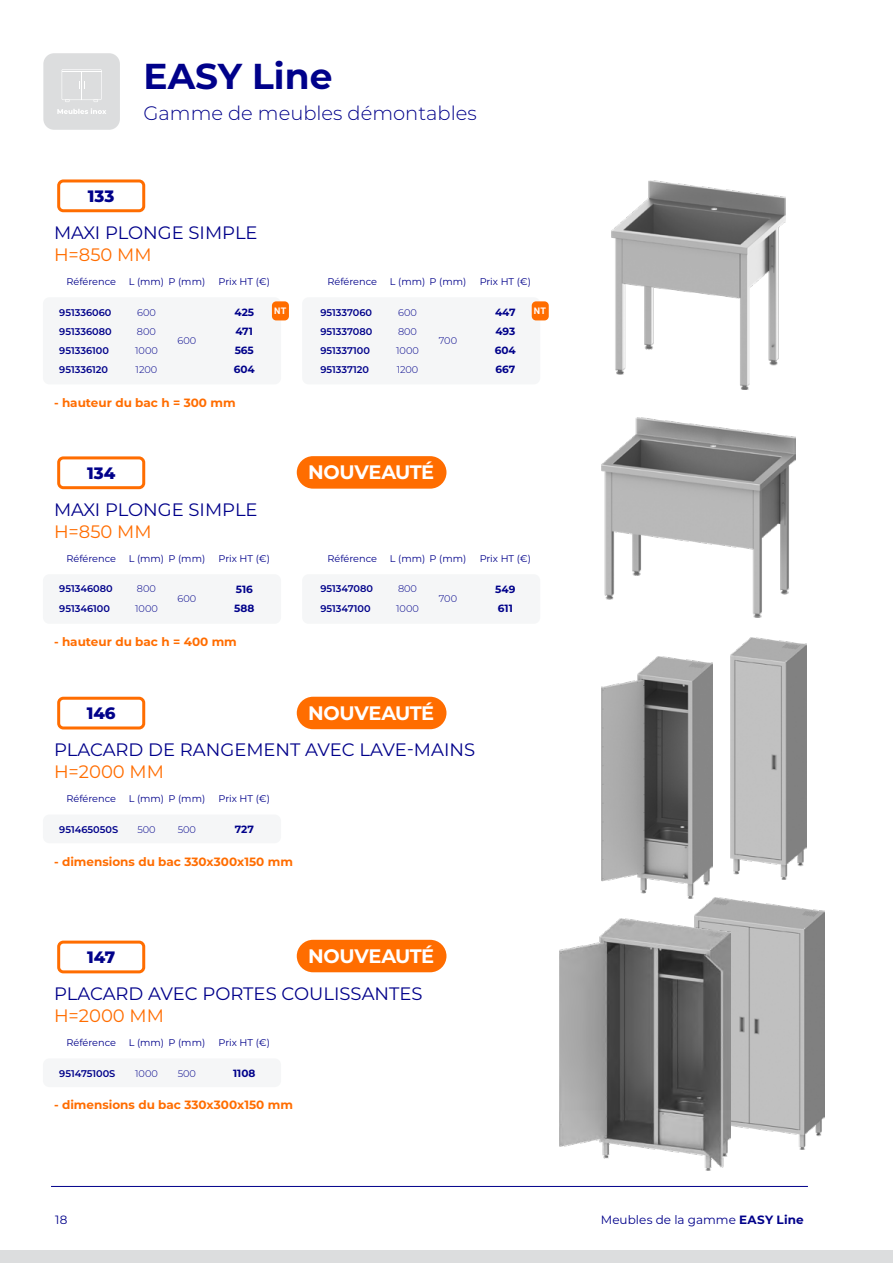
<style>
.page{position:relative;width:893px;height:1263px;background:#fff}
.page>*{position:absolute;margin:0;border:0;box-sizing:border-box;transform-origin:0 0}
.t1{font:700 36px "Montserrat";color:#00018a}
.t2{font:700 19.5px "Montserrat";letter-spacing:-.02em;color:#fff}
.t3{font:300 19.5px "Montserrat";color:#00018a}
.t4{font:18px "Montserrat";color:#00018a}
.t5{font:18px "Montserrat";color:#ff6d00}
.t6{font:800 16.5px "Montserrat";color:#00018a}
.t7{font:700 12px "Montserrat";color:#ff6d00}
.t8{font:12px "Montserrat";letter-spacing:.005em;color:#00018a}
.t9{font:700 10.5px "Montserrat";color:#00018a}
.t10{font:9.75px "Montserrat";color:#00018a}
.t11{font:600 9.75px "Montserrat";color:#00018a}
.t12{font:300 9.75px "Montserrat";color:#00018a}
.t13{font:700 9px "Roboto";color:#fff}
.s1{font-weight:700}
</style>
<div class="page">
<div style="left:57px;top:179px;width:88px;height:33px;border:3px solid #ff6d00;border-radius:5px"></div>
<div style="left:57px;top:456px;width:88px;height:33px;border:3px solid #ff6d00;border-radius:5px"></div>
<div style="left:57px;top:697px;width:88px;height:32px;border:3px solid #ff6d00;border-radius:5px"></div>
<div style="left:57px;top:940px;width:88px;height:33px;border:3px solid #ff6d00;border-radius:5px"></div>
<div style="left:43px;top:1058px;width:238px;height:29px;background:#f5f6f7;border-radius:6px"></div>
<div style="left:43px;top:814px;width:238px;height:29px;background:#f5f6f7;border-radius:6px"></div>
<div style="left:302px;top:297px;width:238px;height:87px;background:#f5f6f7;border-radius:6px"></div>
<div style="left:302px;top:574px;width:238px;height:50px;background:#f5f6f7;border-radius:6px"></div>
<div style="left:43px;top:297px;width:238px;height:87px;background:#f5f6f7;border-radius:6px"></div>
<div style="left:43px;top:574px;width:238px;height:50px;background:#f5f6f7;border-radius:6px"></div>
<div style="left:272px;top:301px;width:17px;height:19px;background:#ff6d00;border-radius:4px"></div>
<div style="left:532px;top:301px;width:17px;height:19px;background:#ff6d00;border-radius:4px"></div>
<div style="left:43px;top:53px;width:77px;height:77px;background:#dcddde;border-radius:11px"></div>
<svg style="left:62px;top:69px;width:40px;height:33px"></svg>
<svg style="left:57px;top:108px;width:49px;height:6px"></svg>
<img style="left:694px;top:897px;width:131px;height:253px">
<img style="left:611px;top:180px;width:175px;height:209px">
<img style="left:602px;top:417px;width:193px;height:201px">
<img style="left:602px;top:656px;width:111px;height:243px">
<img style="left:731px;top:637px;width:75px;height:243px">
<img style="left:559px;top:919px;width:172px;height:252px">
<div style="left:0;top:1250px;width:893px;height:13px;background:#dcddde"></div>
<hr style="left:51px;top:1186px;width:757px;height:1px;background:#00018a">
<div style="left:297px;top:456px;width:149px;height:33px;background:#ff6d00;border-radius:16px"></div>
<div style="left:297px;top:697px;width:149px;height:32px;background:#ff6d00;border-radius:16px"></div>
<div style="left:297px;top:940px;width:149px;height:32px;background:#ff6d00;border-radius:16px"></div>
<h3 class="t6" style="left:88px;top:184px;width:28px">133</h3>
<h1 class="t1" style="left:144px;top:51px;width:191px">EASY Line</h1>
<h2 class="t3" style="left:144px;top:99px;width:335px">Gamme de meubles démontables</h2>
<h3 class="t4" style="left:54px;top:220px;width:205px">MAXI PLONGE SIMPLE</h3>
<h3 class="t5" style="left:54px;top:242px;width:99px">H=850 MM</h3>
<p class="t10" style="left:66px;top:275px;width:51px">Référence</p>
<p class="t10" style="left:129px;top:275px;width:78px">L (mm) P (mm)</p>
<p class="t10" style="left:219px;top:275px;width:53px">Prix HT (€)</p>
<p class="t11" style="left:59px;top:305px;width:54px">951336060</p>
<p class="t12" style="left:137px;top:305px;width:20px">600</p>
<p class="t12" style="left:178px;top:334px;width:20px">600</p>
<p class="t10" style="left:327px;top:275px;width:51px">Référence</p>
<p class="t10" style="left:390px;top:275px;width:78px">L (mm) P (mm)</p>
<p class="t10" style="left:480px;top:275px;width:53px">Prix HT (€)</p>
<p class="t11" style="left:320px;top:305px;width:53px">951337060</p>
<p class="t12" style="left:398px;top:305px;width:20px">600</p>
<p class="t12" style="left:439px;top:334px;width:20px">700</p>
<p class="t13" style="left:274px;top:305px;width:14px">NT</p>
<p class="t13" style="left:534px;top:305px;width:14px">NT</p>
<p class="t9" style="left:234px;top:305px;width:21px">425</p>
<p class="t9" style="left:495px;top:305px;width:22px">447</p>
<p class="t11" style="left:320px;top:324px;width:53px">951337080</p>
<p class="t12" style="left:398px;top:325px;width:20px">800</p>
<p class="t9" style="left:495px;top:324px;width:21px">493</p>
<p class="t11" style="left:320px;top:343px;width:51px">951337100</p>
<p class="t12" style="left:396px;top:344px;width:24px">1000</p>
<p class="t9" style="left:495px;top:343px;width:23px">604</p>
<p class="t11" style="left:320px;top:362px;width:50px">951337120</p>
<p class="t12" style="left:397px;top:363px;width:23px">1200</p>
<p class="t9" style="left:495px;top:362px;width:21px">667</p>
<p class="t11" style="left:59px;top:324px;width:54px">951336080</p>
<p class="t12" style="left:137px;top:325px;width:20px">800</p>
<p class="t9" style="left:236px;top:324px;width:19px">471</p>
<p class="t11" style="left:59px;top:343px;width:51px">951336100</p>
<p class="t12" style="left:135px;top:344px;width:24px">1000</p>
<p class="t9" style="left:235px;top:343px;width:21px">565</p>
<p class="t11" style="left:59px;top:362px;width:50px">951336120</p>
<p class="t12" style="left:136px;top:363px;width:23px">1200</p>
<p class="t9" style="left:234px;top:362px;width:23px">604</p>
<p class="t7" style="left:54px;top:394px;width:183px">- hauteur du bac h = 300 mm</p>
<h3 class="t6" style="left:87px;top:461px;width:30px">134</h3>
<h3 class="t4" style="left:54px;top:497px;width:205px">MAXI PLONGE SIMPLE</h3>
<h3 class="t5" style="left:54px;top:519px;width:99px">H=850 MM</h3>
<p class="t10" style="left:66px;top:552px;width:51px">Référence</p>
<p class="t10" style="left:129px;top:552px;width:78px">L (mm) P (mm)</p>
<p class="t10" style="left:219px;top:552px;width:53px">Prix HT (€)</p>
<p class="t11" style="left:59px;top:582px;width:55px">951346080</p>
<p class="t12" style="left:137px;top:582px;width:20px">800</p>
<p class="t12" style="left:178px;top:592px;width:20px">600</p>
<p class="t9" style="left:236px;top:581px;width:19px">516</p>
<p class="t11" style="left:59px;top:601px;width:52px">951346100</p>
<p class="t12" style="left:135px;top:601px;width:24px">1000</p>
<p class="t9" style="left:234px;top:601px;width:22px">588</p>
<p class="t7" style="left:54px;top:633px;width:184px">- hauteur du bac h = 400 mm</p>
<h3 class="t6" style="left:87px;top:701px;width:30px">146</h3>
<h2 class="t2" style="left:308px;top:458px;width:128px">NOUVEAUTÉ</h2>
<p class="t10" style="left:327px;top:552px;width:51px">Référence</p>
<p class="t10" style="left:390px;top:552px;width:78px">L (mm) P (mm)</p>
<p class="t10" style="left:480px;top:552px;width:53px">Prix HT (€)</p>
<p class="t11" style="left:320px;top:582px;width:54px">951347080</p>
<p class="t12" style="left:398px;top:582px;width:20px">800</p>
<p class="t12" style="left:439px;top:592px;width:20px">700</p>
<p class="t9" style="left:495px;top:581px;width:22px">549</p>
<p class="t11" style="left:320px;top:601px;width:52px">951347100</p>
<p class="t12" style="left:396px;top:601px;width:24px">1000</p>
<p class="t9" style="left:498px;top:601px;width:16px">611</p>
<h2 class="t2" style="left:308px;top:699px;width:128px">NOUVEAUTÉ</h2>
<h3 class="t4" style="left:54px;top:738px;width:423px">PLACARD DE RANGEMENT AVEC LAVE-MAINS</h3>
<h3 class="t5" style="left:54px;top:759px;width:111px">H=2000 MM</h3>
<p class="t10" style="left:66px;top:792px;width:51px">Référence</p>
<p class="t10" style="left:129px;top:792px;width:78px">L (mm) P (mm)</p>
<p class="t10" style="left:219px;top:792px;width:53px">Prix HT (€)</p>
<p class="t11" style="left:59px;top:822px;width:60px">951465050S</p>
<p class="t12" style="left:137px;top:823px;width:20px">500</p>
<p class="t12" style="left:178px;top:823px;width:20px">500</p>
<p class="t9" style="left:235px;top:822px;width:21px">727</p>
<p class="t7" style="left:54px;top:853px;width:240px">- dimensions du bac 330x300x150 mm</p>
<h3 class="t6" style="left:87px;top:945px;width:30px">147</h3>
<h2 class="t2" style="left:308px;top:942px;width:128px">NOUVEAUTÉ</h2>
<h3 class="t4" style="left:54px;top:981px;width:370px">PLACARD AVEC PORTES COULISSANTES</h3>
<h3 class="t5" style="left:54px;top:1003px;width:111px">H=2000 MM</h3>
<p class="t10" style="left:66px;top:1036px;width:51px">Référence</p>
<p class="t10" style="left:129px;top:1036px;width:78px">L (mm) P (mm)</p>
<p class="t10" style="left:219px;top:1036px;width:53px">Prix HT (€)</p>
<p class="t11" style="left:59px;top:1066px;width:58px">951475100S</p>
<p class="t12" style="left:135px;top:1066px;width:24px">1000</p>
<p class="t12" style="left:178px;top:1066px;width:20px">500</p>
<p class="t9" style="left:233px;top:1066px;width:24px">1108</p>
<p class="t7" style="left:54px;top:1096px;width:240px">- dimensions du bac 330x300x150 mm</p>
<p class="t8" style="left:55px;top:1211px;width:14px">18</p>
<p class="t8" style="left:601px;top:1211px;width:204px">Meubles de la gamme <span class="s1">EASY Line</span></p>
</div>
